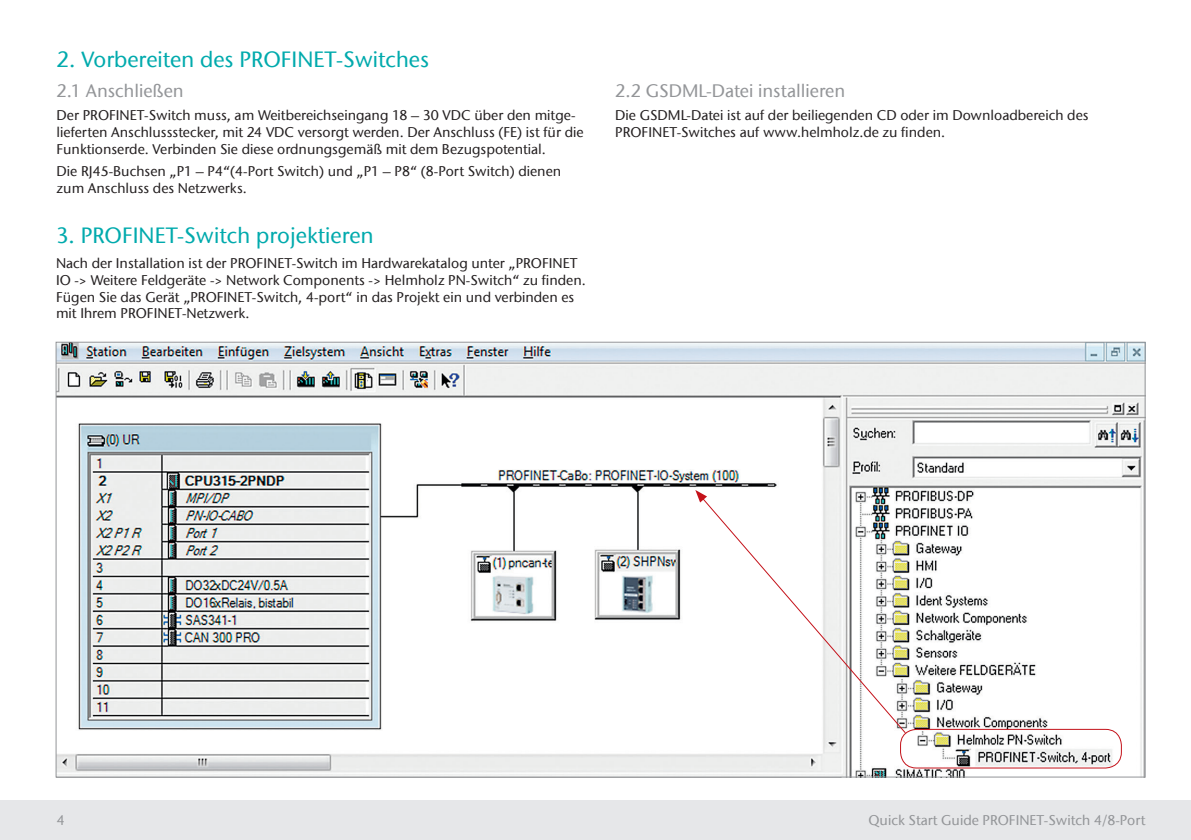
<style>
.page{position:relative;width:1191px;height:840px;background:#fff}
.page>*{position:absolute;margin:0;border:0;box-sizing:border-box;transform-origin:0 0}
.t1{font:500 22px "ITC Stone Sans Com";color:#00aaad}
.t2{font:500 18px "ITC Stone Sans Com";color:#939598}
.t3{font:500 14px/16.8px "ITC Stone Sans Com";color:#231f20}
.t4{font:500 14px "ITC Stone Sans Com";color:#939598}
</style>
<div class="page">
<div style="left:0;top:799px;width:1191px;height:40px;background:#e6e7e9"></div>
<img style="left:58px;top:343px;width:1085px;height:432px">
<div style="left:900px;top:728px;width:221px;height:40px;border:1px solid #c4121a;border-radius:16px"></div>
<svg style="left:700px;top:495px;width:206px;height:238px"></svg>
<svg style="left:695px;top:489px;width:12px;height:13px"></svg>
<h1 class="t1" style="left:57px;top:46px;width:374px">2. Vorbereiten des PROFINET-Switches</h1>
<p class="t2" style="left:57px;top:80px;width:129px">2.1 Anschließen</p>
<p class="t3" style="left:57px;top:106px;width:528px">Der PROFINET-Switch muss, am Weitbereichseingang 18 – 30 VDC über den mitge&shy;lieferten Anschlussstecker, mit 24 VDC versorgt werden. Der Anschluss (FE) ist für die<br>Funktionserde. Verbinden Sie diese ordnungsgemäß mit dem Bezugspotential.</p>
<p class="t3" style="left:57px;top:163px;width:506px">Die RJ45-Buchsen „P1 – P4“(4-Port Switch) und „P1 – P8“ (8-Port Switch) dienen zum Anschluss des Netzwerks.</p>
<h1 class="t1" style="left:56px;top:221px;width:319px">3. PROFINET-Switch projektieren</h1>
<p class="t3" style="left:56px;top:254px;width:531px">Nach der Installation ist der PROFINET-Switch im Hardwarekatalog unter „PROFINET IO -&gt; Weitere Feldgeräte -&gt; Network Components -&gt; Helmholz PN-Switch“ zu finden.<br>Fügen Sie das Gerät „PROFINET-Switch, 4-port“ in das Projekt ein und verbinden es mit Ihrem PROFINET-Netzwerk.</p>
<p class="t2" style="left:615px;top:80px;width:231px">2.2 GSDML-Datei installieren</p>
<p class="t3" style="left:615px;top:106px;width:475px">Die GSDML-Datei ist auf der beiliegenden CD oder im Downloadbereich des<br>PROFINET-Switches auf www.helmholz.de zu finden.</p>
<p class="t4" style="left:57px;top:811px;width:10px">4</p>
<p class="t4" style="left:868px;top:811px;width:279px">Quick Start Guide PROFINET-Switch 4/8-Port</p>
</div>
